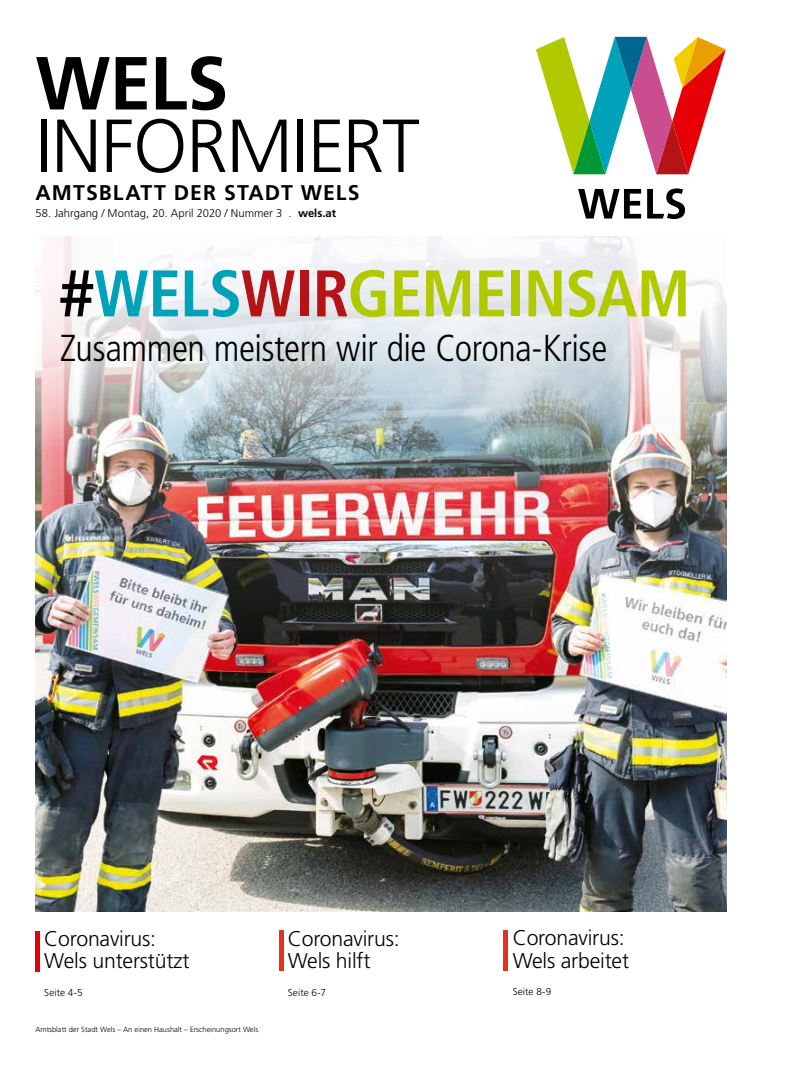
<style>
.page{position:relative;width:805px;height:1078px;background:#fff}
.page>*{position:absolute;margin:0;border:0;box-sizing:border-box;transform-origin:0 0}
.t1{font:300 75px "Frutiger LT Std";letter-spacing:-.015em;color:#000}
.t2{font:700 75px "Frutiger LT Std";color:#000}
.t3{font:700 condensed 65.75px "Frutiger LT Std";letter-spacing:-.01em;color:#b1ca00}
.t4{font:300 condensed 37.5px "Frutiger LT Std";letter-spacing:-.015em;color:#000}
.t5{font:300 21.25px/22.5px "Frutiger LT Std";letter-spacing:-.01em;color:#000}
.t6{font:700 21.25px "Frutiger LT Std";letter-spacing:.05em;color:#000}
.t7{font:300 11.25px "Frutiger LT Std";color:#000}
.t8{font:300 10px "Frutiger LT Std";letter-spacing:.005em;color:#000}
.t9{font:300 7.5px "Frutiger LT Std";color:#000}
.s1{font-weight:700}
.s2{color:#000}
.s3{color:#00a2b9}
.s4{color:#b51315}
</style>
<div class="page">
<img style="left:35px;top:237px;width:691px;height:673px">
<svg style="left:578px;top:188px;width:107px;height:31px"></svg>
<svg style="left:536px;top:36px;width:190px;height:139px"></svg>
<div style="left:35px;top:930px;width:5px;height:41px;background:#e60005"></div>
<hr style="left:503px;top:930px;width:4px;height:40px;background:#e5331a">
<div style="left:279px;top:929px;width:5px;height:41px;background:#e5331a"></div>
<h1 class="t2" style="left:35px;top:39px;width:194px">WELS</h1>
<h1 class="t1" style="left:35px;top:104px;width:385px">INFORMIERT</h1>
<p class="t6" style="left:35px;top:180px;width:325px">AMTSBLATT DER STADT WELS</p>
<p class="t7" style="left:35px;top:206px;width:302px">58. Jahrgang / Montag, 20. April 2020 / Nummer 3 . <span class="s1">wels.at</span></p>
<h2 class="t3" style="left:60px;top:254px;width:632px"><span class="s2">#</span><span class="s3">WELS</span><span class="s4">WIR</span>GEMEINSAM</h2>
<h3 class="t4" style="left:60px;top:326px;width:549px">Zusammen meistern wir die Corona-Krise</h3>
<p class="t5" style="left:44px;top:927px;width:147px">Coronavirus:<br>Wels unterstützt</p>
<p class="t8" style="left:44px;top:986px;width:40px">Seite 4-5</p>
<p class="t9" style="left:35px;top:1024px;width:224px">Amtsblatt der Stadt Wels – An einen Haushalt – Erscheinungsort Wels</p>
<p class="t5" style="left:288px;top:927px;width:113px">Coronavirus:<br>Wels hilft</p>
<p class="t8" style="left:288px;top:986px;width:40px">Seite 6-7</p>
<p class="t5" style="left:512px;top:926px;width:118px">Coronavirus:<br>Wels arbeitet</p>
<p class="t8" style="left:512px;top:986px;width:40px">Seite 8-9</p>
</div>
